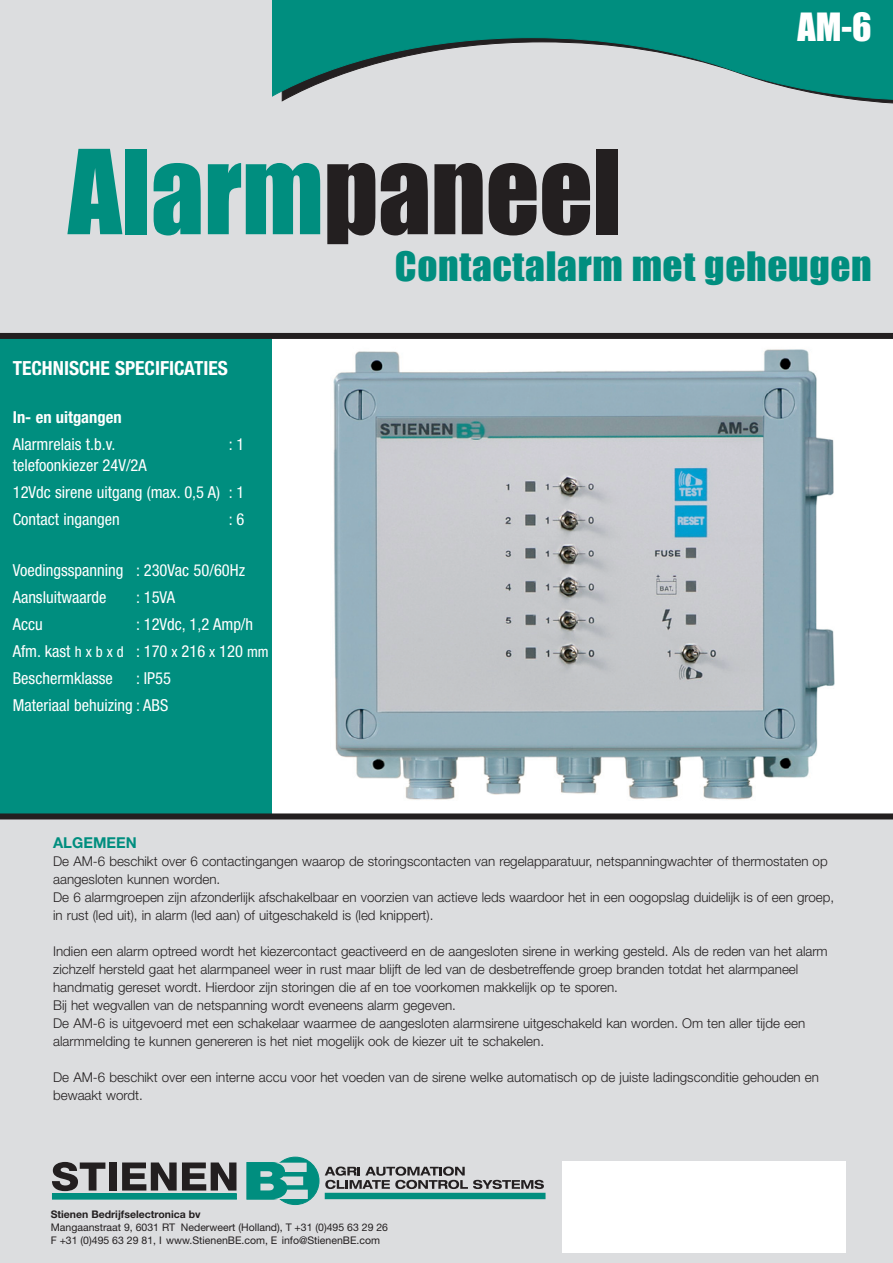
<style>
.page{position:relative;width:893px;height:1263px;background:#dcdddf}
.page>*{position:absolute;margin:0;border:0;box-sizing:border-box;transform-origin:0 0}
.t1{font:108px "Impact";letter-spacing:-.005em;color:#231f20}
.t2{font:37.5px "Impact";letter-spacing:.015em;color:#008e7f;scale:1.05 1}
.t3{font:36px "Impact";color:#fff}
.t4{font:700 condensed 19.5px "Helvetica Neue";color:#fff}
.t5{font:condensed 16.5px/27px "Helvetica Neue";color:#fff}
.t6{font:700 condensed 16.5px "Helvetica Neue";color:#fff}
.t7{font:700 15px "Helvetica Neue";color:#008e7f}
.t8{font:300 13.5px/18px "Helvetica Neue";color:#231f20}
.t9{font:10.5px/12.8px "Helvetica Neue";color:#231f20}
.t10{font:700 10.5px "Helvetica Neue";color:#231f20}
.s1{color:#008e7f}
.s2{font-size:15px}
</style>
<div class="page">
<svg style="left:272px;top:0;width:621px;height:100px"></svg>
<div style="left:0;top:336px;width:272px;height:480px;background:#008e7f"></div>
<div style="left:272px;top:336px;width:621px;height:480px;background:#fff"></div>
<img style="left:333px;top:349px;width:502px;height:451px">
<div style="left:0;top:813px;width:893px;height:6px;background:#231f20"></div>
<div style="left:0;top:333px;width:893px;height:6px;background:#231f20"></div>
<svg style="left:52px;top:1156px;width:494px;height:50px"></svg>
<svg style="left:52px;top:1162px;width:53px;height:29px"></svg>
<div style="left:109px;top:1162px;width:8px;height:28px;background:#231f20"></div>
<svg style="left:122px;top:1162px;width:114px;height:28px"></svg>
<svg style="left:247px;top:1157px;width:72px;height:48px"></svg>
<div style="left:52px;top:1194px;width:184px;height:5px;background:#008e7f"></div>
<div style="left:52px;top:1193px;width:184px;height:6px;border:1px solid #008e7f"></div>
<div style="left:325px;top:1193px;width:220px;height:6px;background:#008e7f"></div>
<svg style="left:325px;top:1166px;width:219px;height:23px"></svg>
<div style="left:562px;top:1161px;width:284px;height:92px;background:#fff"></div>
<h3 class="t3" style="left:797px;top:8px;width:76px">AM-6</h3>
<h1 class="t1" style="left:68px;top:134px;width:555px"><span class="s1">Alarm</span>paneel</h1>
<h2 class="t2" style="left:395px;top:246px;width:456px">Contactalarm met geheugen</h2>
<h3 class="t4" style="left:13px;top:361px;width:217px">TECHNISCHE SPECIFICATIES</h3>
<p class="t6" style="left:13px;top:412px;width:110px">In- en uitgangen</p>
<p class="t5" style="left:13px;top:432px;width:104px">Alarmrelais t.b.v.</p>
<p class="t5" style="left:229px;top:432px;width:17px">:1</p>
<p class="t5" style="left:13px;top:453px;width:233px">telefoonkiezer 24V/2A<br>12Vdc sirene uitgang (max. 0,5 A) : 1<br>Contact ingangen</p>
<p class="t5" style="left:229px;top:507px;width:17px">:6</p>
<p class="t5" style="left:13px;top:558px;width:234px">Voedingsspanning : 230Vac 50/60Hz<br>Aansluitwaarde</p>
<p class="t5" style="left:136px;top:585px;width:40px">: 15VA</p>
<p class="t5" style="left:13px;top:612px;width:257px;text-indent:123px">: 12Vdc, 1,2 Amp/h<br>Afm. kast <span class="s2">h x b x d</span> : 170 <span class="s2">x</span> 216 <span class="s2">x</span> 120 <span class="s2">mm<br></span>Beschermklasse</p>
<p class="t5" style="left:13px;top:612px;width:31px">Accu</p>
<p class="t5" style="left:13px;top:666px;width:160px;text-align:right">: IP55<br>Materiaal behuizing : ABS</p>
<p class="t7" style="left:53px;top:838px;width:85px">ALGEMEEN</p>
<p class="t8" style="left:53px;top:854px;width:782px">De AM-6 beschikt over 6 contactingangen waarop de storingscontacten van regelapparatuur, netspanningwachter of thermostaten op aangesloten kunnen worden.<br>De 6 alarmgroepen zijn afzonderlijk afschakelbaar en voorzien van actieve leds waardoor het in een oogopslag duidelijk is of een groep, in rust (led uit), in alarm (led aan) of uitgeschakeld is (led knippert).</p>
<p class="t8" style="left:53px;top:944px;width:776px">Indien een alarm optreed wordt het kiezercontact geactiveerd en de aangesloten sirene in werking gesteld. Als de reden van het alarm zichzelf hersteld gaat het alarmpaneel weer in rust maar blijft de led van de desbetreffende groep branden totdat het alarmpaneel handmatig gereset wordt. Hierdoor zijn storingen die af en toe voorkomen makkelijk op te sporen.<br>Bij het wegvallen van de netspanning wordt eveneens alarm gegeven.<br>De AM-6 is uitgevoerd met een schakelaar waarmee de aangesloten alarmsirene uitgeschakeld kan worden. Om ten aller tijde een alarmmelding te kunnen genereren is het niet mogelijk ook de kiezer uit te schakelen.</p>
<p class="t8" style="left:53px;top:1070px;width:767px">De AM-6 beschikt over een interne accu voor het voeden van de sirene welke automatisch op de juiste ladingsconditie gehouden en bewaakt wordt.</p>
<p class="t10" style="left:51px;top:1211px;width:151px">Stienen Bedrijfselectronica bv</p>
<p class="t9" style="left:51px;top:1222px;width:339px">Mangaanstraat 9, 6031 RT Nederweert (Holland), T +31 (0)495 63 29 26<br>F +31 (0)495 63 29 81, I www.StienenBE.com, E info@StienenBE.com</p>
</div>
